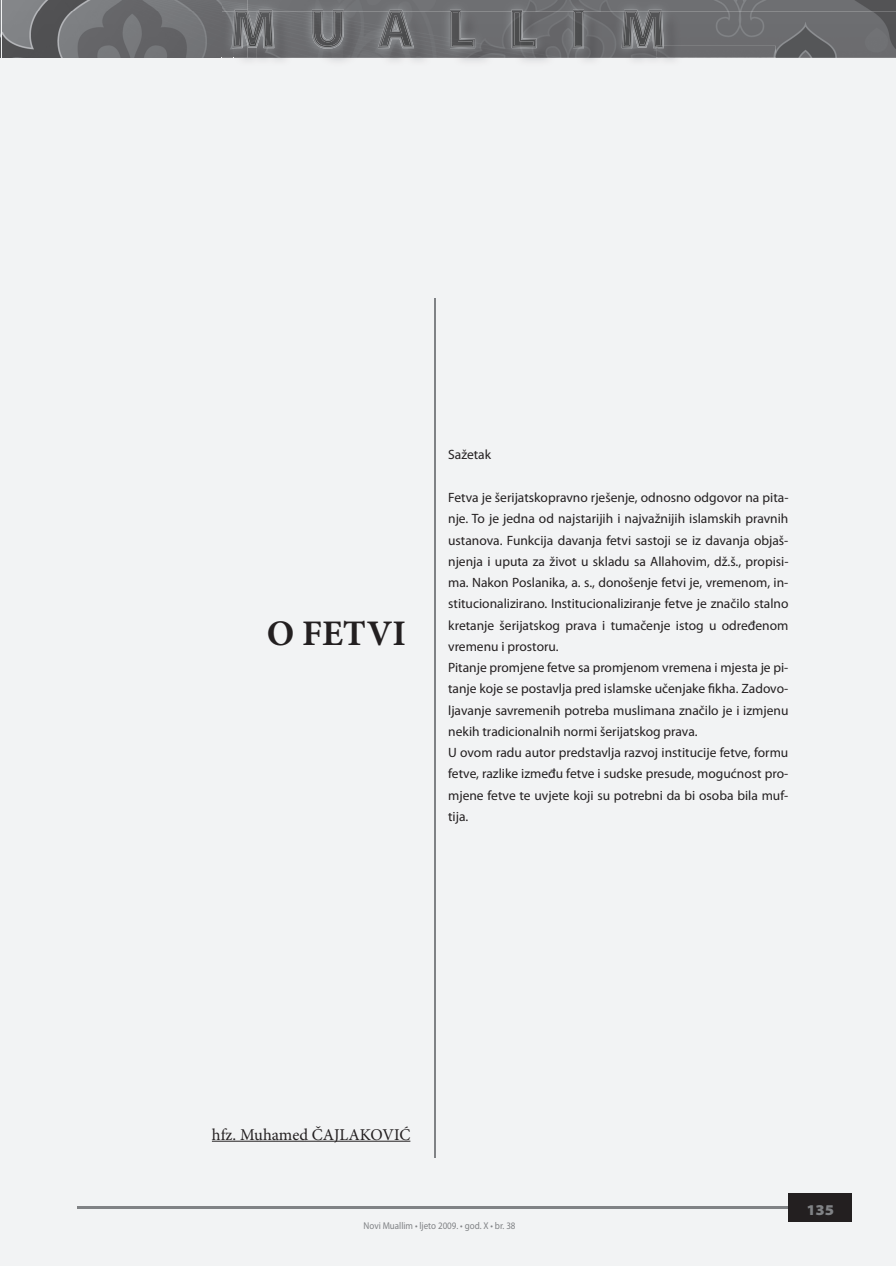
<style>
.page{position:relative;width:896px;height:1266px;background:#fff}
.page>*{position:absolute;margin:0;border:0;box-sizing:border-box;transform-origin:0 0}
.t1{font:700 36px "Minion Pro";color:#231f20}
.t2{font:16.5px "Minion Pro";color:#231f20}
.t3{font:900 semi-expanded 15px "Myriad Pro";color:#808285}
.t4{font:13.5px/21.3px "Myriad Pro";color:#231f20}
.t5{font:9.9px "Myriad Pro";color:#808285;scale:.91 1}
</style>
<div class="page">
<hr style="left:0;top:0;width:1px;height:1266px;background:#f2f3f4">
<img style="left:0;top:12px;width:1px;height:46px">
<div style="left:1px;top:0;width:895px;height:1266px;background:#f2f3f4"></div>
<img style="left:3px;top:0;width:219px;height:58px">
<img style="left:222px;top:12px;width:12px;height:46px">
<img style="left:248px;top:0;width:648px;height:12px">
<img style="left:222px;top:0;width:26px;height:12px">
<img style="left:257px;top:12px;width:639px;height:46px">
<img style="left:656px;top:46px;width:120px;height:11px">
<img style="left:234px;top:48px;width:14px;height:10px">
<img style="left:274px;top:12px;width:348px;height:27px">
<img style="left:624px;top:10px;width:38px;height:2px">
<img style="left:622px;top:12px;width:42px;height:36px">
<img style="left:573px;top:12px;width:11px;height:36px">
<img style="left:511px;top:12px;width:25px;height:36px">
<img style="left:450px;top:12px;width:25px;height:36px">
<img style="left:378px;top:12px;width:36px;height:36px">
<img style="left:312px;top:10px;width:32px;height:39px">
<img style="left:248px;top:10px;width:24px;height:2px">
<img style="left:232px;top:18px;width:16px;height:30px">
<img style="left:257px;top:12px;width:17px;height:36px">
<svg style="left:248px;top:46px;width:9px;height:12px"></svg>
<img style="left:248px;top:12px;width:9px;height:3px">
<img style="left:625px;top:11px;width:35px;height:1px">
<img style="left:623px;top:12px;width:39px;height:35px">
<svg style="left:656px;top:46px;width:8px;height:2px"></svg>
<svg style="left:573px;top:10px;width:11px;height:2px"></svg>
<img style="left:574px;top:12px;width:8px;height:35px">
<svg style="left:511px;top:10px;width:11px;height:2px"></svg>
<img style="left:513px;top:12px;width:22px;height:35px">
<svg style="left:450px;top:10px;width:11px;height:2px"></svg>
<img style="left:451px;top:12px;width:23px;height:35px">
<svg style="left:389px;top:10px;width:14px;height:2px"></svg>
<img style="left:380px;top:12px;width:32px;height:35px">
<svg style="left:313px;top:11px;width:29px;height:1px"></svg>
<img style="left:313px;top:12px;width:29px;height:35px">
<svg style="left:257px;top:11px;width:14px;height:1px"></svg>
<svg style="left:234px;top:10px;width:14px;height:2px"></svg>
<img style="left:257px;top:12px;width:16px;height:35px">
<img style="left:248px;top:15px;width:9px;height:31px">
<img style="left:234px;top:12px;width:14px;height:35px">
<img style="left:390px;top:16px;width:12px;height:17px">
<div style="left:788px;top:1194px;width:64px;height:28px;background:#231f20"></div>
<hr style="left:77px;top:1207px;width:710px;height:2px;background:#808285">
<hr style="left:212px;top:1141px;width:198px;height:1px;background:#231f20">
<hr style="left:435px;top:298px;width:1px;height:859px;background:#808285">
<svg style="left:0;top:0;width:3px;height:12px"></svg>
<h1 class="t1" style="left:267px;top:608px;width:141px">O FETVI</h1>
<p class="t4" style="left:448px;top:444px;width:44px">Sažetak</p>
<p class="t4" style="left:448px;top:487px;width:342px">Fetva je šerijatskopravno rješenje, odnosno odgovor na pita&shy;nje. To je jedna od najstarijih i najvažnijih islamskih pravnih ustanova. Funkcija davanja fetvi sastoji se iz davanja objaš&shy;njenja i uputa za život u skladu sa Allahovim, dž.š., propisi&shy;ma. Nakon Poslanika, a. s., donošenje fetvi je, vremenom, in&shy;stitucionalizirano. Institucionaliziranje fetve je značilo stalno kretanje šerijatskog prava i tumačenje istog u određenom vremenu i prostoru.<br>Pitanje promjene fetve sa promjenom vremena i mjesta je pi&shy;tanje koje se postavlja pred islamske učenjake fikha. Zadovo&shy;ljavanje savremenih potreba muslimana značilo je i izmjenu nekih tradicionalnih normi šerijatskog prava.<br>U ovom radu autor predstavlja razvoj institucije fetve, formu fetve, razlike između fetve i sudske presude, mogućnost pro&shy;mjene fetve te uvjete koji su potrebni da bi osoba bila muf&shy;tija.</p>
<p class="t2" style="left:212px;top:1123px;width:200px">hfz. Muhamed ČAJLAKOVIĆ</p>
<p class="t5" style="left:364px;top:1220px;width:169px">Novi Muallim • ljeto 2009. • god. X • br. 38</p>
<p class="t3" style="left:806px;top:1201px;width:29px">135</p>
</div>
